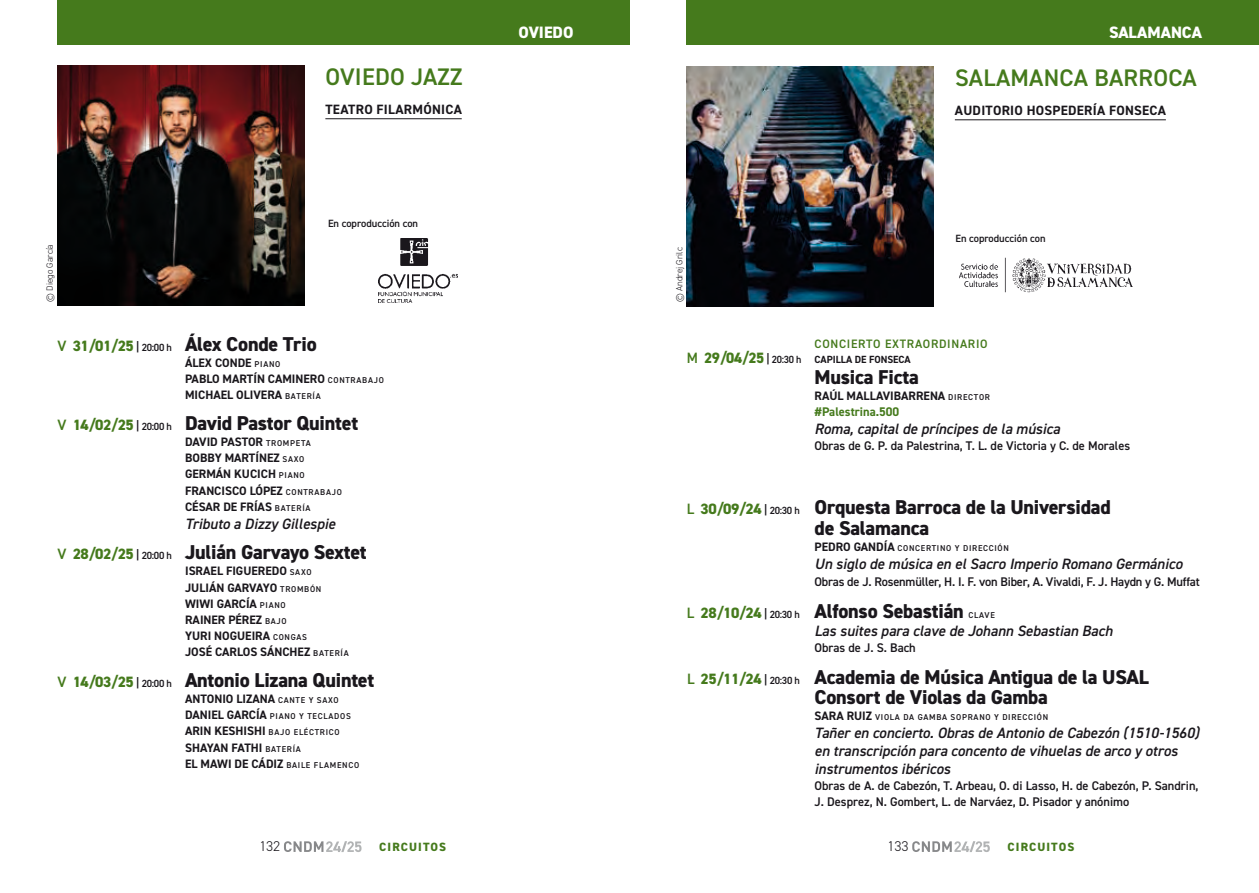
<style>
.page{position:relative;width:1259px;height:893px;background:#fff}
.page>*{position:absolute;margin:0;border:0;box-sizing:border-box;transform-origin:0 0}
.t1{font:600 24px "DIN2014";letter-spacing:.01em;color:#457a1c}
.t2{font:800 20.1px/21px "DIN2014";letter-spacing:-.01em;color:#1a171c}
.t3{font:800 16.5px "DIN2014";color:#fff}
.t4{font:italic 600 15px/18px "DIN2014";color:#1a171c}
.t5{font:800 15px "DIN2014";color:#457a1c}
.t6{font:300 14.25px "DIN2014";color:#1a171c}
.t7{font:700 13.5px "DIN2014";letter-spacing:.02em;color:#1a171c}
.t8{font:600 12.6px/16.2px "DIN2014";color:#1a171c}
.t9{font:700 12.6px "DIN2014";color:#457a1c}
.t10{font:700 12.3px/16.2px "DIN2014";color:#1a171c}
.t11{font:600 12.15px "DIN2014";letter-spacing:.06em;color:#457a1c}
.t12{font:800 12px "DIN2014";letter-spacing:.09em;color:#457a1c}
.t13{font:600 10.5px "DIN2014";color:#1a171c}
.t14{font:700 10.35px "DIN2014";color:#1a171c}
.t15{font:300 9px "DIN2014";color:#1a171c}
.t16{font:600 8.55px/16.2px "DIN2014";letter-spacing:.085em;color:#1a171c}
.s1{font-weight:600;font-size:15px;color:#457a1c}
.s2{font-size:15px;color:#457a1c}
.s3{font-weight:600;font-size:12.3px}
.s4{font-weight:600;font-size:10.35px}
.s5{font-weight:600;font-size:8.55px}
.s6{font-weight:700;font-size:12.3px}
.s7{font-weight:600}
.s8{font-weight:600;font-size:12.3px;color:#1a171c}
.s9{font-weight:600;font-size:10.35px;color:#1a171c}
</style>
<div class="page">
<svg style="left:912px;top:841px;width:78px;height:11px"></svg>
<div style="left:687px;top:0;width:572px;height:44px;background:#457a1c"></div>
<img style="left:687px;top:66px;width:246px;height:240px">
<hr style="left:955px;top:120px;width:211px;height:1px;background:#1a171c">
<img style="left:959px;top:258px;width:174px;height:34px">
<svg style="left:284px;top:841px;width:77px;height:11px"></svg>
<div style="left:57px;top:0;width:572px;height:44px;background:#457a1c"></div>
<img style="left:57px;top:65px;width:247px;height:240px">
<hr style="left:325px;top:118px;width:137px;height:1px;background:#1a171c">
<img style="left:379px;top:239px;width:79px;height:64px">
<h1 class="t1" style="left:325px;top:61px;width:139px">OVIEDO JAZZ</h1>
<p class="t7" style="left:325px;top:101px;width:138px">TEATRO FILARMÓNICA</p>
<p class="t15" style="left:44px;top:302px;width:59px;rotate:-90deg">© Diego García</p>
<p class="t13" style="left:328px;top:216px;width:92px">En coproducción con</p>
<h2 class="t2" style="left:57px;top:333px;width:261px"><span class="s1">V</span> <span class="s2">31/01/25</span> <span class="s3">|</span> <span class="s4">20:00 h</span> Álex Conde Trio</h2>
<p class="t10" style="left:185px;top:354px;width:200px">ÁLEX CONDE <span class="s5">PIANO<br></span>PABLO MARTÍN CAMINERO <span class="s5">CONTRABAJO<br></span>MICHAEL OLIVERA <span class="s5">BATERÍA</span></p>
<h2 class="t2" style="left:57px;top:412px;width:302px"><span class="s1">V</span> <span class="s2">14/02/25</span> <span class="s3">|</span> <span class="s4">20:00 h</span> David Pastor Quintet</h2>
<p class="t10" style="left:185px;top:434px;width:158px">DAVID PASTOR <span class="s5">TROMPETA<br></span>BOBBY MARTÍNEZ <span class="s5">SAXO<br></span>GERMÁN KUCICH <span class="s5">PIANO<br></span>FRANCISCO LÓPEZ <span class="s5">CONTRABAJO<br></span>CÉSAR DE FRÍAS <span class="s5">BATERÍA</span></p>
<p class="t4" style="left:185px;top:514px;width:152px">Tributo a Dizzy Gillespie</p>
<h2 class="t2" style="left:57px;top:542px;width:311px"><span class="s1">V</span> <span class="s2">28/02/25</span> <span class="s3">|</span> <span class="s4">20:00 h</span> Julián Garvayo Sextet</h2>
<p class="t10" style="left:185px;top:563px;width:165px">ISRAEL FIGUEREDO <span class="s5">SAXO<br></span>JULIÁN GARVAYO <span class="s5">TROMBÓN<br></span>WIWI GARCÍA <span class="s5">PIANO<br></span>RAINER PÉREZ <span class="s5">BAJO<br></span>YURI NOGUEIRA <span class="s5">CONGAS<br></span>JOSÉ CARLOS SÁNCHEZ <span class="s5">BATERÍA</span></p>
<h2 class="t2" style="left:57px;top:669px;width:318px"><span class="s1">V</span> <span class="s2">14/03/25</span> <span class="s3">|</span> <span class="s4">20:00 h</span> Antonio Lizana Quintet</h2>
<p class="t10" style="left:185px;top:691px;width:155px">ANTONIO LIZANA <span class="s5">CANTE Y SAXO</span></p>
<p class="t16" style="left:185px;top:708px;width:167px"><span class="s6">DANIEL GARCÍA</span> PIANO Y TECLADOS<br><span class="s6">ARIN KESHISHI</span> BAJO ELÉCTRICO</p>
<p class="t10" style="left:185px;top:739px;width:176px">SHAYAN FATHI <span class="s5">BATERÍA<br></span>EL MAWI DE CÁDIZ <span class="s5">BAILE FLAMENCO</span></p>
<p class="t6" style="left:259px;top:838px;width:22px">132</p>
<p class="t12" style="left:379px;top:839px;width:68px">CIRCUITOS</p>
<h3 class="t3" style="left:518px;top:22px;width:56px">OVIEDO</h3>
<h3 class="t3" style="left:1109px;top:22px;width:94px">SALAMANCA</h3>
<h1 class="t1" style="left:955px;top:62px;width:243px">SALAMANCA BARROCA</h1>
<p class="t7" style="left:955px;top:102px;width:213px">AUDITORIO HOSPEDERÍA FONSECA</p>
<p class="t15" style="left:674px;top:302px;width:56px;rotate:-90deg">© Andrej Grilc</p>
<p class="t13" style="left:955px;top:231px;width:92px">En coproducción con</p>
<p class="t11" style="left:814px;top:336px;width:175px">CONCIERTO EXTRAORDINARIO</p>
<p class="t5" style="left:687px;top:348px;width:116px"><span class="s7">M</span> 29/04/25 <span class="s8">|</span> <span class="s9">20:30 h</span></p>
<p class="t14" style="left:814px;top:353px;width:98px">CAPILLA DE FONSECA</p>
<h2 class="t2" style="left:814px;top:366px;width:106px">Musica Ficta</h2>
<p class="t10" style="left:814px;top:387px;width:177px">RAÚL MALLAVIBARRENA <span class="s5">DIRECTOR</span></p>
<p class="t9" style="left:814px;top:403px;width:86px">#Palestrina.500</p>
<p class="t4" style="left:814px;top:419px;width:247px">Roma, capital de príncipes de la música</p>
<p class="t8" style="left:814px;top:437px;width:317px">Obras de G. P. da Palestrina, T. L. de Victoria y C. de Morales</p>
<h2 class="t2" style="left:814px;top:497px;width:298px;text-indent:-127px"><span class="s1">L</span> <span class="s2">30/09/24</span> <span class="s3">|</span> <span class="s4">20:30 h</span> Orquesta Barroca de la Universidad de Salamanca</h2>
<p class="t16" style="left:814px;top:540px;width:196px"><span class="s6">PEDRO GANDÍA</span> CONCERTINO Y DIRECCIÓN</p>
<p class="t4" style="left:814px;top:555px;width:369px">Un siglo de música en el Sacro Imperio Romano Germánico</p>
<p class="t8" style="left:814px;top:573px;width:387px">Obras de J. Rosenmüller, H. I. F. von Biber, A. Vivaldi, F. J. Haydn y G. Muffat</p>
<h2 class="t2" style="left:687px;top:600px;width:278px"><span class="s1">L</span> <span class="s2">28/10/24</span> <span class="s3">|</span> <span class="s4">20:30 h</span> Alfonso Sebastián</h2>
<p class="t16" style="left:968px;top:607px;width:28px">CLAVE</p>
<p class="t4" style="left:814px;top:621px;width:299px">Las suites para clave de Johann Sebastian Bach</p>
<p class="t8" style="left:814px;top:639px;width:103px">Obras de J. S. Bach</p>
<h2 class="t2" style="left:814px;top:667px;width:336px;line-height:20.1px;text-indent:-127px"><span class="s1">L</span> <span class="s2">25/11/24</span> <span class="s3">|</span> <span class="s4">20:30 h</span> Academia de Música Antigua de la USAL<br>Consort de Violas da Gamba</h2>
<p class="t16" style="left:814px;top:709px;width:235px"><span class="s6">SARA RUIZ</span> VIOLA DA GAMBA SOPRANO Y DIRECCIÓN</p>
<p class="t4" style="left:814px;top:723px;width:386px">Tañer en concierto. Obras de Antonio de Cabezón (1510-1560) en transcripción para concento de vihuelas de arco y otros instrumentos ibéricos</p>
<p class="t8" style="left:814px;top:777px;width:385px">Obras de A. de Cabezón, T. Arbeau, O. di Lasso, H. de Cabezón, P. Sandrin,<br>J. Desprez, N. Gombert, L. de Narváez, D. Pisador y anónimo</p>
<p class="t6" style="left:887px;top:838px;width:22px">133</p>
<p class="t12" style="left:1007px;top:839px;width:68px">CIRCUITOS</p>
</div>
